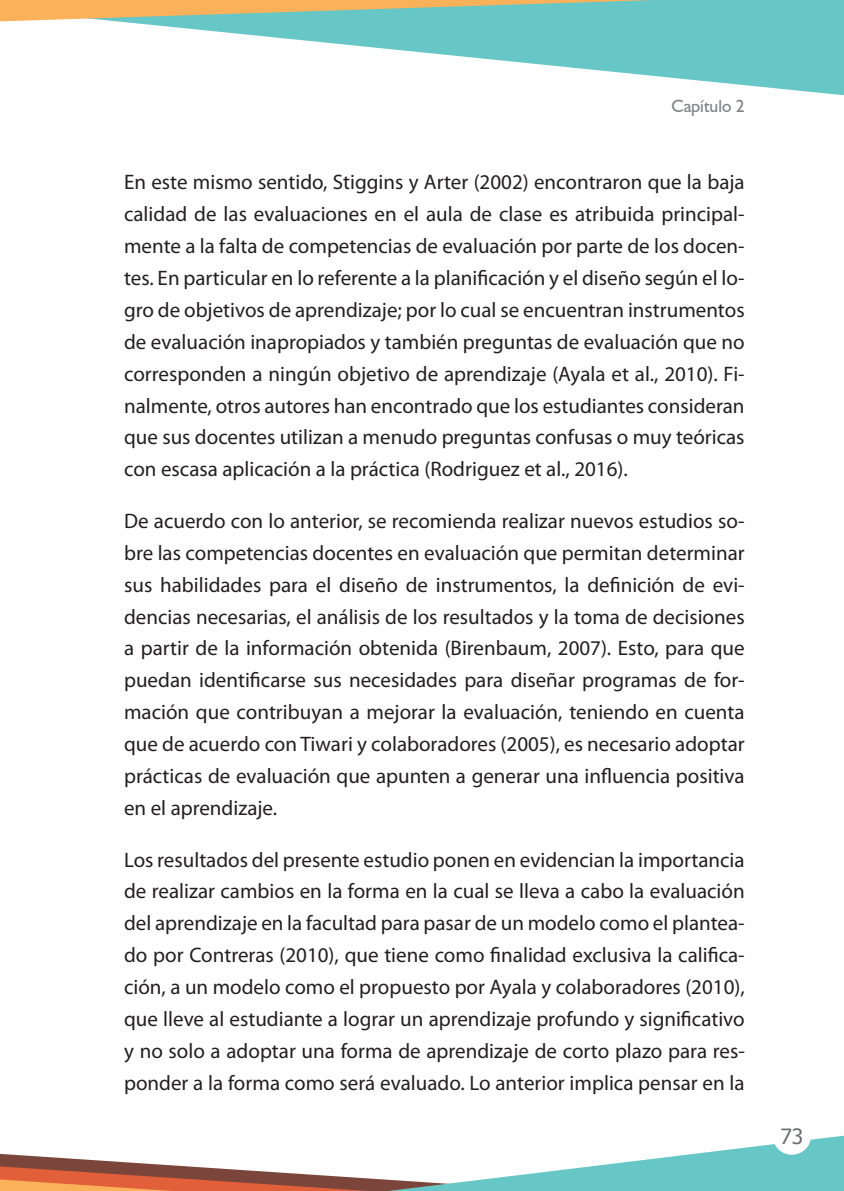
<style>
.page{position:relative;width:844px;height:1191px;background:#fff}
.page>*{position:absolute;margin:0;border:0;box-sizing:border-box;transform-origin:0 0}
.t1{font:21px/31.8px "Myriad Pro";color:#231f20;text-align:justify}
.t2{font:21px "Tahoma";color:#6c6d70}
.t3{font:17.5px "Humanist 521 BT";color:#808285}
</style>
<div class="page">
<svg style="left:429px;top:53px;width:414px;height:43px"></svg>
<svg style="left:0;top:1135px;width:843px;height:56px"></svg>
<svg style="left:0;top:0;width:843px;height:53px;fill:#66c7c6"></svg>
<div style="left:772px;top:1117px;width:38px;height:37px;background:#fff;border-radius:50%"></div>
<p class="t3" style="left:671px;top:95px;width:75px">Capítulo 2</p>
<p class="t1" style="left:124px;top:166px;width:622px">En este mismo sentido, Stiggins y Arter (2002) encontraron que la baja calidad de las evaluaciones en el aula de clase es atribuida principal&shy;mente a la falta de competencias de evaluación por parte de los docen&shy;tes. En particular en lo referente a la planificación y el diseño según el lo&shy;gro de objetivos de aprendizaje; por lo cual se encuentran instrumentos de evaluación inapropiados y también preguntas de evaluación que no corresponden a ningún objetivo de aprendizaje (Ayala et al., 2010). Fi&shy;nalmente, otros autores han encontrado que los estudiantes consideran que sus docentes utilizan a menudo preguntas confusas o muy teóricas con escasa aplicación a la práctica (Rodriguez et al., 2016).</p>
<p class="t1" style="left:124px;top:504px;width:622px">De acuerdo con lo anterior, se recomienda realizar nuevos estudios so&shy;bre las competencias docentes en evaluación que permitan determinar sus habilidades para el diseño de instrumentos, la definición de evi&shy;dencias necesarias, el análisis de los resultados y la toma de decisiones a partir de la información obtenida (Birenbaum, 2007). Esto, para que puedan identificarse sus necesidades para diseñar programas de for&shy;mación que contribuyan a mejorar la evaluación, teniendo en cuenta que de acuerdo con Tiwari y colaboradores (2005), es necesario adoptar prácticas de evaluación que apunten a generar una influencia positiva en el aprendizaje.</p>
<p class="t1" style="left:124px;top:843px;width:622px">Los resultados del presente estudio ponen en evidencian la importancia de realizar cambios en la forma en la cual se lleva a cabo la evaluación del aprendizaje en la facultad para pasar de un modelo como el plantea&shy;do por Contreras (2010), que tiene como finalidad exclusiva la califica&shy;ción, a un modelo como el propuesto por Ayala y colaboradores (2010), que lleve al estudiante a lograr un aprendizaje profundo y significativo y no solo a adoptar una forma de aprendizaje de corto plazo para res&shy;ponder a la forma como será evaluado. Lo anterior implica pensar en la</p>
<p class="t2" style="left:780px;top:1122px;width:24px">73</p>
</div>
